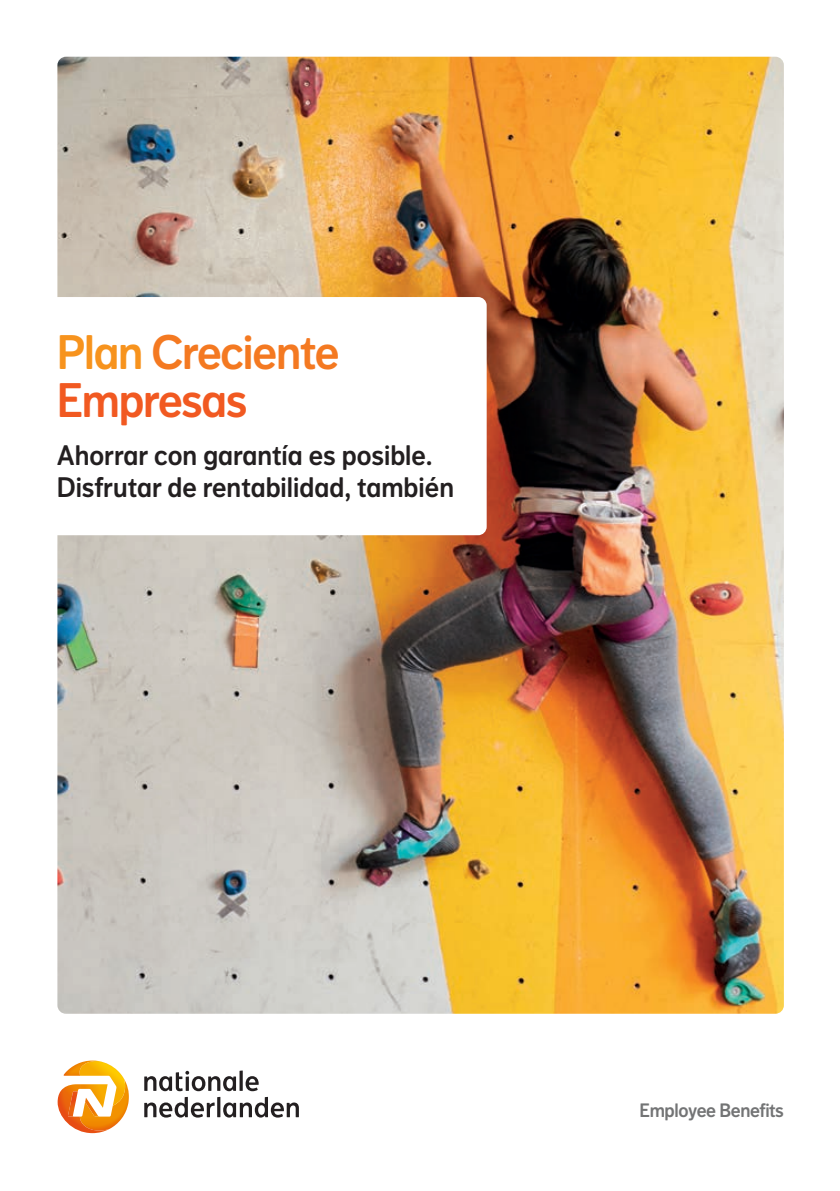
<style>
.page{position:relative;width:840px;height:1191px;background:#fff}
.page>*{position:absolute;margin:0;border:0;box-sizing:border-box;transform-origin:0 0}
.t1{font:48px/48px "NN Dagny Display";letter-spacing:-.025em;color:#f47921}
.t2{font:28px/32px "NN Dagny Display";color:#231f20}
.t3{font:19.2px "NN Dagny Display";letter-spacing:-.02em;color:#737475}
.s1{color:#f7931d}
.s2{color:#f15921}
</style>
<div class="page">
<img style="left:57px;top:57px;width:726px;height:956px">
<svg style="left:63px;top:1074px;width:65px;height:12px"></svg>
<img style="left:109px;top:1086px;width:20px;height:43px">
<img style="left:58px;top:1084px;width:51px;height:49px">
<img style="left:80px;top:1061px;width:45px;height:44px">
<img style="left:64px;top:1060px;width:35px;height:15px">
<img style="left:68px;top:1091px;width:10px;height:25px">
<img style="left:85px;top:1097px;width:15px;height:19px">
<svg style="left:144px;top:1070px;width:155px;height:47px"></svg>
<div style="left:24px;top:297px;width:462px;height:238px;background:#fff;border-radius:9px"></div>
<h1 class="t1" style="left:57px;top:328px;width:284px"><span class="s1">Plan</span> Creciente<br><span class="s2">Empresas</span></h1>
<p class="t2" style="left:57px;top:439px;width:398px">Ahorrar con garantía es posible.<br>Disfrutar de rentabilidad, también</p>
<p class="t3" style="left:639px;top:1099px;width:146px">Employee Benefits</p>
</div>
